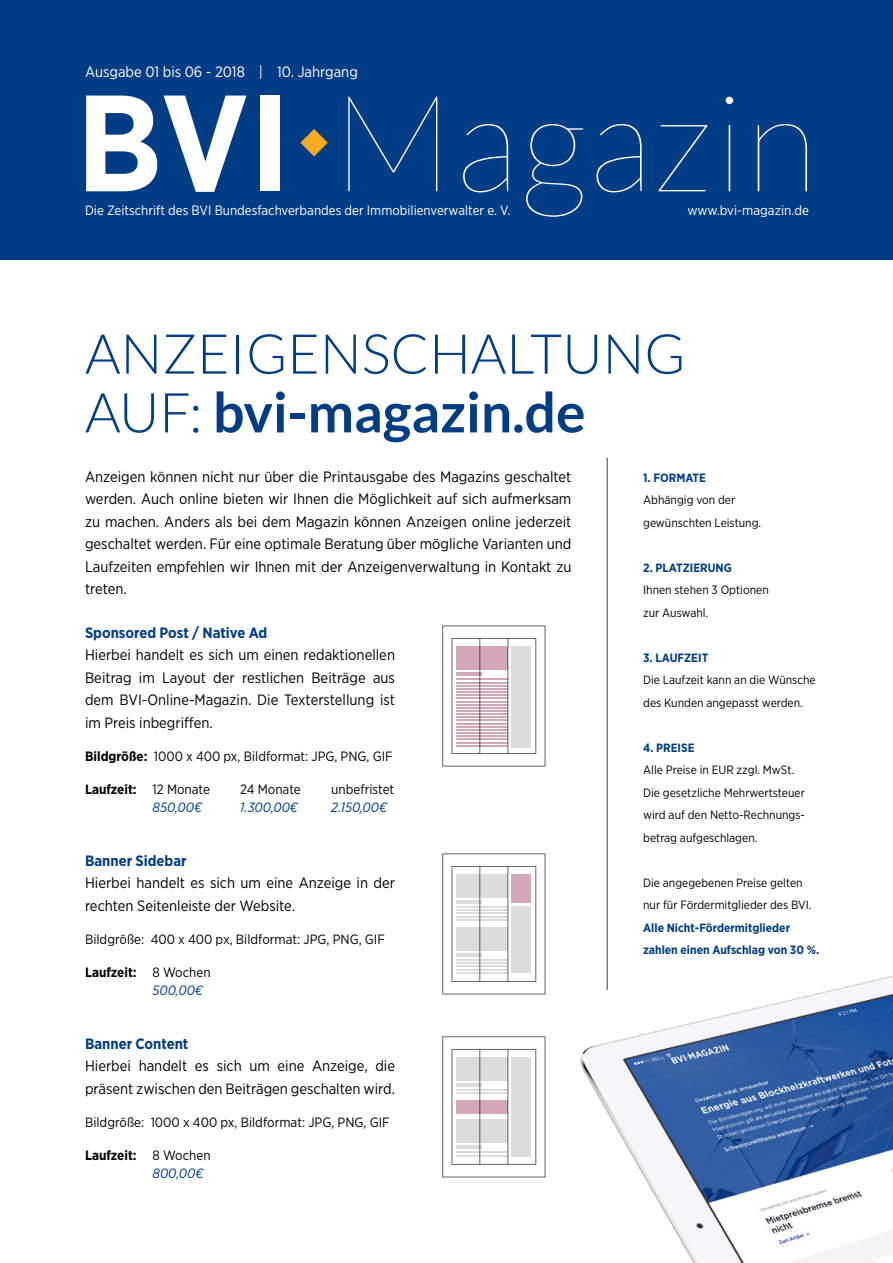
<style>
.page{position:relative;width:893px;height:1263px;background:#fff}
.page>*{position:absolute;margin:0;border:0;box-sizing:border-box;transform-origin:0 0}
.t1{font:100 135.15px "Lato";letter-spacing:.01em;color:#fff}
.t2{font:300 55.05px/58.8px "Lato";color:#003d84}
.t3{font:15px/22.5px "Gotham Narrow";color:#000;text-align:justify}
.t4{font:700 15px "Gotham Narrow";color:#003d84}
.t5{font:15px "Gotham Narrow";color:#fff}
.t6{font:13.5px "Gotham Narrow";color:#000}
.t7{font:13.5px "Gotham Narrow";color:#fff}
.t8{font:700 13.5px/18.3px "Gotham Narrow";color:#000}
.t9{font:italic 13.5px "Gotham Narrow";color:#003d84}
.t10{font:12px/22.5px "Gotham Narrow";color:#000}
.t11{font:700 12px/22.5px "Gotham Narrow";color:#003d84}
.s1{font-family:"Gotham Narrow";font-weight:700;font-size:136.8px}
.s2{font-weight:700}
.s3{font-weight:400}
.s4{font-weight:400;font-style:italic;color:#003d84}
</style>
<div class="page">
<img style="left:580px;top:924px;width:313px;height:339px">
<div style="left:0;top:0;width:893px;height:260px;background:#003d84"></div>
<svg style="left:300px;top:129px;width:28px;height:27px"></svg>
<hr style="left:607px;top:458px;width:1px;height:532px;background:#304555">
<div style="left:456px;top:646px;width:52px;height:24px;background:#d3a6b8"></div>
<div style="left:511px;top:646px;width:20px;height:101px;background:#dcdcdc"></div>
<hr style="left:456px;top:672px;width:26px;height:4px;background:#d3a6b8">
<hr style="left:456px;top:678px;width:52px;height:2px;background:#830034">
<hr style="left:456px;top:694px;width:52px;height:2px;background:#830034">
<hr style="left:456px;top:710px;width:52px;height:2px;background:#830034">
<hr style="left:456px;top:726px;width:52px;height:2px;background:#830034">
<hr style="left:456px;top:685px;width:52px;height:2px;background:#830034">
<hr style="left:456px;top:701px;width:52px;height:1px;background:#830034">
<hr style="left:456px;top:716px;width:52px;height:2px;background:#830034">
<hr style="left:456px;top:732px;width:52px;height:2px;background:#830034">
<hr style="left:456px;top:742px;width:52px;height:1px;background:#830034">
<hr style="left:456px;top:691px;width:52px;height:2px;background:#830034">
<hr style="left:456px;top:707px;width:52px;height:2px;background:#830034">
<hr style="left:456px;top:723px;width:52px;height:1px;background:#830034">
<hr style="left:456px;top:738px;width:52px;height:2px;background:#830034">
<hr style="left:456px;top:682px;width:52px;height:1px;background:#830034">
<hr style="left:456px;top:697px;width:52px;height:2px;background:#830034">
<hr style="left:456px;top:713px;width:52px;height:2px;background:#830034">
<hr style="left:456px;top:729px;width:52px;height:2px;background:#830034">
<hr style="left:456px;top:688px;width:52px;height:2px;background:#830034">
<hr style="left:456px;top:704px;width:52px;height:2px;background:#830034">
<hr style="left:456px;top:720px;width:52px;height:1px;background:#830034">
<hr style="left:456px;top:735px;width:52px;height:2px;background:#830034">
<hr style="left:456px;top:745px;width:52px;height:2px;background:#830034">
<hr style="left:480px;top:639px;width:1px;height:114px;background:#000">
<hr style="left:508px;top:639px;width:1px;height:114px;background:#000">
<div style="left:456px;top:874px;width:52px;height:24px;background:#dcdcdc"></div>
<div style="left:456px;top:927px;width:52px;height:24px;background:#dcdcdc"></div>
<div style="left:511px;top:874px;width:20px;height:28px;background:#d3a6b8"></div>
<div style="left:511px;top:906px;width:20px;height:67px;background:#dcdcdc"></div>
<hr style="left:456px;top:900px;width:26px;height:4px;background:#dcdcdc">
<hr style="left:456px;top:953px;width:26px;height:4px;background:#dcdcdc">
<hr style="left:456px;top:906px;width:52px;height:2px;background:#9c9c9d">
<hr style="left:456px;top:959px;width:52px;height:2px;background:#9c9c9d">
<hr style="left:456px;top:912px;width:52px;height:2px;background:#9c9c9d">
<hr style="left:456px;top:965px;width:52px;height:2px;background:#9c9c9d">
<hr style="left:456px;top:919px;width:52px;height:1px;background:#9c9c9d">
<hr style="left:456px;top:972px;width:52px;height:1px;background:#9c9c9d">
<hr style="left:456px;top:909px;width:52px;height:2px;background:#9c9c9d">
<hr style="left:456px;top:962px;width:52px;height:2px;background:#9c9c9d">
<hr style="left:456px;top:916px;width:52px;height:1px;background:#9c9c9d">
<hr style="left:456px;top:969px;width:52px;height:1px;background:#9c9c9d">
<hr style="left:480px;top:866px;width:1px;height:115px;background:#000">
<hr style="left:508px;top:866px;width:1px;height:115px;background:#000">
<div style="left:456px;top:1057px;width:52px;height:24px;background:#dcdcdc"></div>
<div style="left:456px;top:1100px;width:52px;height:13px;background:#d3a6b8"></div>
<div style="left:511px;top:1057px;width:20px;height:99px;background:#dcdcdc"></div>
<hr style="left:456px;top:1083px;width:26px;height:4px;background:#dcdcdc">
<hr style="left:456px;top:1089px;width:52px;height:2px;background:#9c9c9d">
<hr style="left:456px;top:1092px;width:52px;height:2px;background:#9c9c9d">
<div style="left:456px;top:1119px;width:52px;height:24px;background:#dcdcdc"></div>
<hr style="left:456px;top:1145px;width:26px;height:4px;background:#dcdcdc">
<hr style="left:456px;top:1151px;width:52px;height:2px;background:#9c9c9d">
<hr style="left:456px;top:1154px;width:52px;height:2px;background:#9c9c9d">
<hr style="left:480px;top:1049px;width:1px;height:115px;background:#000">
<hr style="left:508px;top:1049px;width:1px;height:115px;background:#000">
<p class="t5" style="left:85px;top:62px;width:274px">Ausgabe 01 bis 06 - 2018 | 10. Jahrgang</p>
<h1 class="t1" style="left:77px;top:72px;width:742px"><span class="s1">BVI</span> Magazin</h1>
<p class="t7" style="left:85px;top:202px;width:427px">Die Zeitschrift des BVI Bundesfachverbandes der Immobilienverwalter e. V.</p>
<p class="t7" style="left:687px;top:202px;width:123px">www.bvi-magazin.de</p>
<h2 class="t2" style="left:85px;top:325px;width:602px">ANZEIGENSCHALTUNG<br>AUF: <span class="s2">bvi-magazin.de</span></h2>
<p class="t3" style="left:85px;top:465px;width:488px">Anzeigen können nicht nur über die Printausgabe des Magazins geschaltet werden. Auch online bieten wir Ihnen die Möglichkeit auf sich aufmerksam zu machen. Anders als bei dem Magazin können Anzeigen online jederzeit geschaltet werden. Für eine optimale Beratung über mögliche Varianten und Laufzeiten empfehlen wir Ihnen mit der Anzeigenverwaltung in Kontakt zu treten.</p>
<p class="t11" style="left:643px;top:466px;width:64px">1. FORMATE</p>
<p class="t10" style="left:643px;top:488px;width:120px">Abhängig von der gewünschten Leistung.</p>
<p class="t11" style="left:643px;top:556px;width:90px">2. PLATZIERUNG</p>
<p class="t10" style="left:643px;top:578px;width:127px">Ihnen stehen 3 Optionen zur Auswahl.</p>
<p class="t11" style="left:643px;top:646px;width:67px">3. LAUFZEIT</p>
<p class="t10" style="left:643px;top:668px;width:174px">Die Laufzeit kann an die Wünsche des Kunden angepasst werden.</p>
<p class="t11" style="left:643px;top:736px;width:53px">4. PREISE</p>
<p class="t10" style="left:643px;top:758px;width:163px">Alle Preise in EUR zzgl. MwSt.<br>Die gesetzliche Mehrwertsteuer wird auf den Netto-Rechnungs&shy;betrag aufgeschlagen.</p>
<p class="t10" style="left:643px;top:871px;width:170px">Die angegebenen Preise gelten nur für Fördermitglieder des BVI.</p>
<p class="t11" style="left:643px;top:916px;width:178px">Alle Nicht-Fördermitglieder zahlen einen Aufschlag von 30 %.</p>
<p class="t4" style="left:85px;top:623px;width:184px">Sponsored Post / Native Ad</p>
<p class="t3" style="left:85px;top:643px;width:312px">Hierbei handelt es sich um einen redaktionellen Beitrag im Layout der restlichen Beiträge aus dem BVI-Online-Magazin. Die Texterstellung ist im Preis inbegriffen.</p>
<p class="t6" style="left:85px;top:748px;width:309px"><span class="s2">Bildgröße:</span> 1000 x 400 px, Bildformat: JPG, PNG, GIF</p>
<p class="t8" style="left:153px;top:780px;width:59px;text-indent:-68px">Laufzeit: <span class="s3">12 Monate<br></span><span class="s4">850,00€</span></p>
<p class="t6" style="left:240px;top:781px;width:62px">24 Monate</p>
<p class="t6" style="left:331px;top:781px;width:65px">unbefristet</p>
<p class="t9" style="left:331px;top:799px;width:57px">2.150,00€</p>
<p class="t9" style="left:240px;top:799px;width:59px">1.300,00€</p>
<p class="t4" style="left:85px;top:851px;width:103px">Banner Sidebar</p>
<p class="t3" style="left:85px;top:871px;width:311px">Hierbei handelt es sich um eine Anzeige in der rechten Seitenleiste der Website.</p>
<p class="t6" style="left:85px;top:931px;width:301px">Bildgröße: 400 x 400 px, Bildformat: JPG, PNG, GIF</p>
<p class="t8" style="left:153px;top:963px;width:60px;text-indent:-68px">Laufzeit: <span class="s3">8 Wochen<br></span><span class="s4">500,00€</span></p>
<p class="t4" style="left:85px;top:1033px;width:105px">Banner Content</p>
<p class="t3" style="left:85px;top:1054px;width:312px">Hierbei handelt es sich um eine Anzeige, die präsent zwischen den Beiträgen geschalten wird.</p>
<p class="t6" style="left:85px;top:1113px;width:306px">Bildgröße: 1000 x 400 px, Bildformat: JPG, PNG, GIF</p>
<p class="t8" style="left:153px;top:1146px;width:60px;text-indent:-68px">Laufzeit: <span class="s3">8 Wochen<br></span><span class="s4">800,00€</span></p>
</div>
